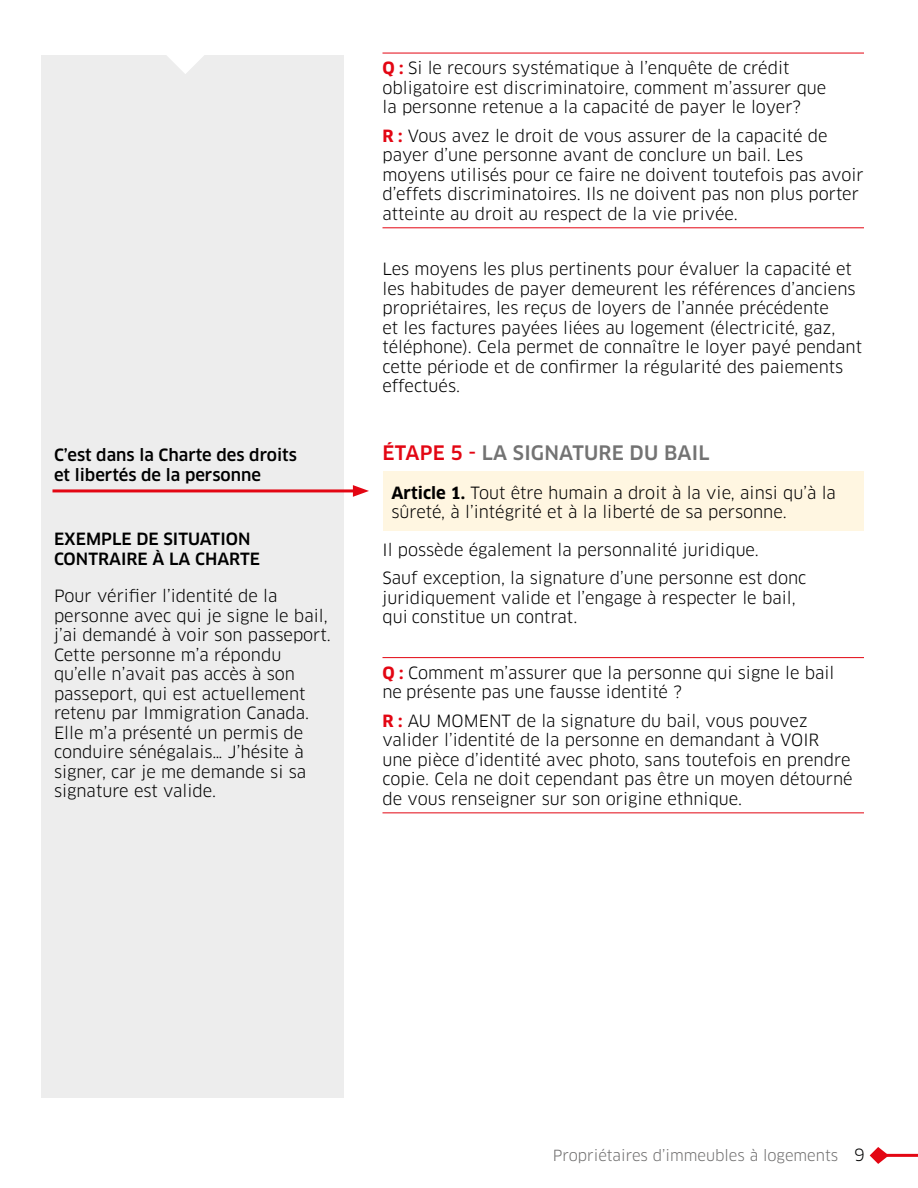
<style>
.page{position:relative;width:918px;height:1188px;background:#fff}
.page>*{position:absolute;margin:0;border:0;box-sizing:border-box;transform-origin:0 0}
.t1{font:500 19.5px "Clan OT";letter-spacing:.01em;color:#737373}
.t2{font:16.5px/19.5px "Clan OT";color:#000}
.t3{font:500 16.5px/19.5px "Clan OT";color:#000}
.t4{font:15px "Clan OT";color:#706f6f}
.s1{font-weight:700;color:#e30613}
.s2{color:#e30613}
.s3{font-weight:700}
.s4{font-size:16.5px;color:#000}
</style>
<div class="page">
<hr style="left:878px;top:1154px;width:40px;height:3px;background:#e30613">
<svg style="left:870px;top:1147px;width:19px;height:17px"></svg>
<div style="left:41px;top:55px;width:303px;height:1043px;background:#ededed"></div>
<div style="left:383px;top:472px;width:481px;height:59px;background:#fff6e1"></div>
<svg style="left:167px;top:55px;width:37px;height:19px"></svg>
<hr style="left:52px;top:489px;width:307px;height:3px;background:#e30613">
<svg style="left:353px;top:485px;width:16px;height:12px"></svg>
<hr style="left:382px;top:53px;width:482px;height:1px;background:#e30613">
<hr style="left:382px;top:227px;width:482px;height:1px;background:#e30613">
<hr style="left:382px;top:657px;width:482px;height:1px;background:#e30613">
<hr style="left:382px;top:812px;width:482px;height:1px;background:#e30613">
<p class="t2" style="left:382px;top:59px;width:445px"><span class="s1">Q :</span> Si le recours systématique à l’enquête de crédit obligatoire est discriminatoire, comment m’assurer que la personne retenue a la capacité de payer le loyer?</p>
<p class="t2" style="left:382px;top:126px;width:483px"><span class="s1">R :</span> Vous avez le droit de vous assurer de la capacité de payer d’une personne avant de conclure un bail. Les moyens utilisés pour ce faire ne doivent toutefois pas avoir d’effets discriminatoires. Ils ne doivent pas non plus porter atteinte au droit au respect de la vie privée.</p>
<p class="t2" style="left:382px;top:260px;width:481px">Les moyens les plus pertinents pour évaluer la capacité et les habitudes de payer demeurent les références d’anciens propriétaires, les reçus de loyers de l’année précédente<br>et les factures payées liées au logement (électricité, gaz, téléphone). Cela permet de connaître le loyer payé pendant cette période et de confirmer la régularité des paiements effectués.</p>
<p class="t3" style="left:54px;top:446px;width:245px">C’est dans la Charte des droits</p>
<h3 class="t1" style="left:383px;top:441px;width:328px"><span class="s2">ÉTAPE 5 -</span> LA SIGNATURE DU BAIL</h3>
<p class="t3" style="left:54px;top:465px;width:209px">et libertés de la personne</p>
<p class="t3" style="left:54px;top:530px;width:208px">EXEMPLE DE SITUATION<br>CONTRAIRE À LA CHARTE</p>
<p class="t2" style="left:54px;top:586px;width:278px">Pour vérifier l’identité de la personne avec qui je signe le bail, j’ai demandé à voir son passeport.<br>Cette personne m’a répondu qu’elle n’avait pas accès à son passeport, qui est actuellement retenu par Immigration Canada.<br>Elle m’a présenté un permis de conduire sénégalais… J’hésite à signer, car je me demande si sa signature est valide.</p>
<p class="t2" style="left:392px;top:483px;width:446px"><span class="s3">Article 1.</span> Tout être humain a droit à la vie, ainsi qu’à la sûreté, à l’intégrité et à la liberté de sa personne.</p>
<p class="t2" style="left:383px;top:540px;width:378px">Il possède également la personnalité juridique.</p>
<p class="t2" style="left:382px;top:569px;width:425px">Sauf exception, la signature d’une personne est donc juridiquement valide et l’engage à respecter le bail, qui constitue un contrat.</p>
<p class="t2" style="left:382px;top:663px;width:454px"><span class="s1">Q :</span> Comment m’assurer que la personne qui signe le bail ne présente pas une fausse identité ?</p>
<p class="t2" style="left:382px;top:711px;width:472px"><span class="s1">R :</span> AU MOMENT de la signature du bail, vous pouvez valider l’identité de la personne en demandant à VOIR une pièce d’identité avec photo, sans toutefois en prendre copie. Cela ne doit cependant pas être un moyen détourné de vous renseigner sur son origine ethnique.</p>
<p class="t4" style="left:553px;top:1147px;width:314px">Propriétaires d’immeubles à logements <span class="s4">9</span></p>
</div>
